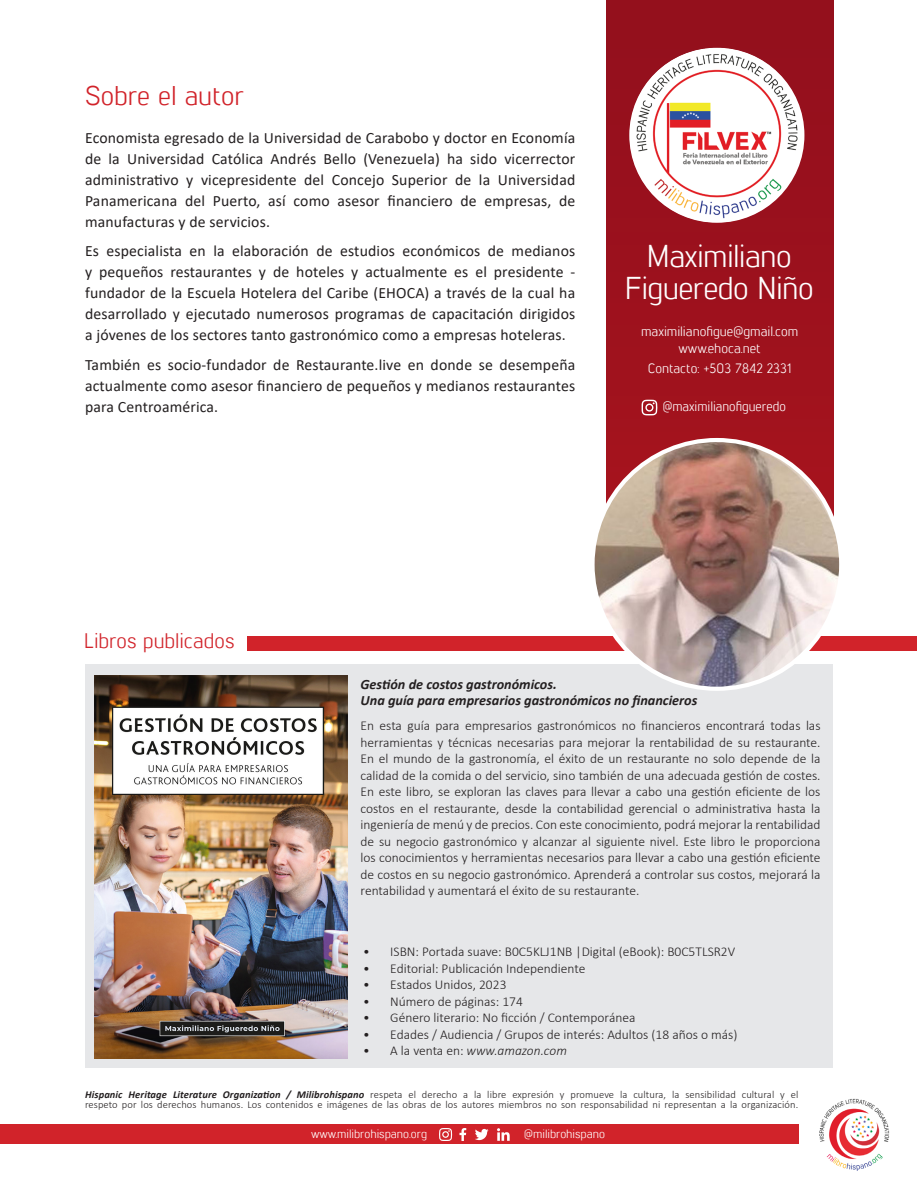
<style>
.page{position:relative;width:918px;height:1188px;background:#fff}
.page>*{position:absolute;margin:0;border:0;box-sizing:border-box;transform-origin:0 0}
.t1{font:31.5px/31.5px "Lintel";letter-spacing:-.02em;color:#fff;text-align:center}
.t2{font:27px "Lintel";color:#d1232a}
.t3{font:21px "Lintel";color:#d1232a}
.t4{font:15.75px/21px "Calibri";letter-spacing:.01em;color:#231f20;text-align:justify}
.t5{font:italic 700 14.25px/16.5px "Calibri";color:#231f20}
.t6{font:300 13.5px/16.5px "Calibri";color:#231f20;text-align:justify}
.t7{font:13.5px "Lintel";color:#fff}
.t8{font:italic 300 13.5px "Calibri";color:#231f20}
.t9{font:12px "Lintel";color:#fff}
.t10{font:300 10.5px/10.5px "Calibri";letter-spacing:.01em;color:#231f20}
.s1{font-style:normal}
.s2{font-weight:700;font-style:italic}
</style>
<div class="page">
<div style="left:0;top:1124px;width:798px;height:20px;background:#d1232a"></div>
<img style="left:818px;top:1098px;width:73px;height:73px;border-radius:37px">
<svg style="left:439px;top:1128px;width:13px;height:13px"></svg>
<svg style="left:475px;top:1129px;width:14px;height:11px"></svg>
<svg style="left:459px;top:1128px;width:7px;height:13px"></svg>
<svg style="left:497px;top:1128px;width:13px;height:13px"></svg>
<div style="left:247px;top:636px;width:670px;height:14px;background:#d1232a"></div>
<div style="left:85px;top:664px;width:748px;height:404px;background:#e6e7e9"></div>
<img style="left:95px;top:676px;width:253px;height:383px">
<div style="left:606px;top:0;width:227px;height:556px;background:#9c111d"></div>
<img style="left:629px;top:48px;width:175px;height:175px;border-radius:88px">
<img style="left:593px;top:440px;width:248px;height:249px;border-radius:124px">
<svg style="left:641px;top:400px;width:16px;height:15px"></svg>
<p class="t2" style="left:85px;top:77px;width:161px">Sobre el autor</p>
<p class="t4" style="left:85px;top:126px;width:492px">Economista egresado de la Universidad de Carabobo y doctor en Economía de la Universidad Católica Andrés Bello (Venezuela) ha sido vicerrector administrativo y vicepresidente del Concejo Superior de la Universidad Panamericana del Puerto, así como asesor financiero de empresas, de manufacturas y de servicios.</p>
<p class="t4" style="left:85px;top:240px;width:492px">Es especialista en la elaboración de estudios económicos de medianos y pequeños restaurantes y de hoteles y actualmente es el presidente - fundador de la Escuela Hotelera del Caribe (EHOCA) a través de la cual ha desarrollado y ejecutado numerosos programas de capacitación dirigidos a jóvenes de los sectores tanto gastronómico como a empresas hoteleras.</p>
<p class="t4" style="left:85px;top:353px;width:492px">También es socio-fundador de Restaurante.live en donde se desempeña actualmente como asesor financiero de pequeños y medianos restaurantes para Centroamérica.</p>
<p class="t1" style="left:625px;top:239px;width:191px">Maximiliano<br>Figueredo Niño</p>
<p class="t7" style="left:641px;top:322px;width:159px">maximilianofigue@gmail.com</p>
<p class="t7" style="left:678px;top:339px;width:84px">www.ehoca.net</p>
<p class="t7" style="left:648px;top:359px;width:145px">Contacto: +503 7842 2331</p>
<p class="t7" style="left:663px;top:397px;width:125px">@maximilianofigueredo</p>
<p class="t3" style="left:84px;top:627px;width:152px">Libros publicados</p>
<p class="t5" style="left:361px;top:675px;width:338px">Gestión de costos gastronómicos.<br>Una guía para empresarios gastronómicos no financieros</p>
<p class="t6" style="left:361px;top:717px;width:462px">En esta guía para empresarios gastronómicos no financieros encontrará todas las herramientas y técnicas necesarias para mejorar la rentabilidad de su restaurante.<br>En el mundo de la gastronomía, el éxito de un restaurante no solo depende de la calidad de la comida o del servicio, sino también de una adecuada gestión de costes.<br>En este libro, se exploran las claves para llevar a cabo una gestión eficiente de los costos en el restaurante, desde la contabilidad gerencial o administrativa hasta la ingeniería de menú y de precios. Con este conocimiento, podrá mejorar la rentabilidad de su negocio gastronómico y alcanzar al siguiente nivel. Este libro le proporciona los conocimientos y herramientas necesarios para llevar a cabo una gestión eficiente de costos en su negocio gastronómico. Aprenderá a controlar sus costos, mejorará la rentabilidad y aumentará el éxito de su restaurante.</p>
<p class="t6" style="left:363px;top:943px;width:373px">• ISBN: Portada suave: B0C5KLJ1NB |Digital (eBook): B0C5TLSR2V</p>
<p class="t6" style="left:363px;top:960px;width:224px">• Editorial: Publicación Independiente</p>
<p class="t6" style="left:363px;top:976px;width:145px">• Estados Unidos, 2023</p>
<p class="t6" style="left:363px;top:993px;width:161px">• Número de páginas: 174</p>
<p class="t6" style="left:363px;top:1009px;width:274px">• Género literario: No ficción / Contemporánea</p>
<p class="t6" style="left:363px;top:1026px;width:376px">• Edades / Audiencia / Grupos de interés: Adultos (18 años o más)</p>
<p class="t8" style="left:363px;top:1042px;width:205px"><span class="s1">• A la venta en:</span> www.amazon.com</p>
<p class="t10" style="left:85px;top:1089px;width:715px"><span class="s2">Hispanic Heritage Literature Organization / Milibrohispano</span> respeta el derecho a la libre expresión y promueve la cultura, la sensibilidad cultural y el respeto por los derechos humanos. Los contenidos e imágenes de las obras de los autores miembros no son responsabilidad ni representan a la organización.</p>
<p class="t9" style="left:311px;top:1126px;width:118px">www.milibrohispano.org</p>
<p class="t9" style="left:524px;top:1126px;width:82px">@milibrohispano</p>
</div>
